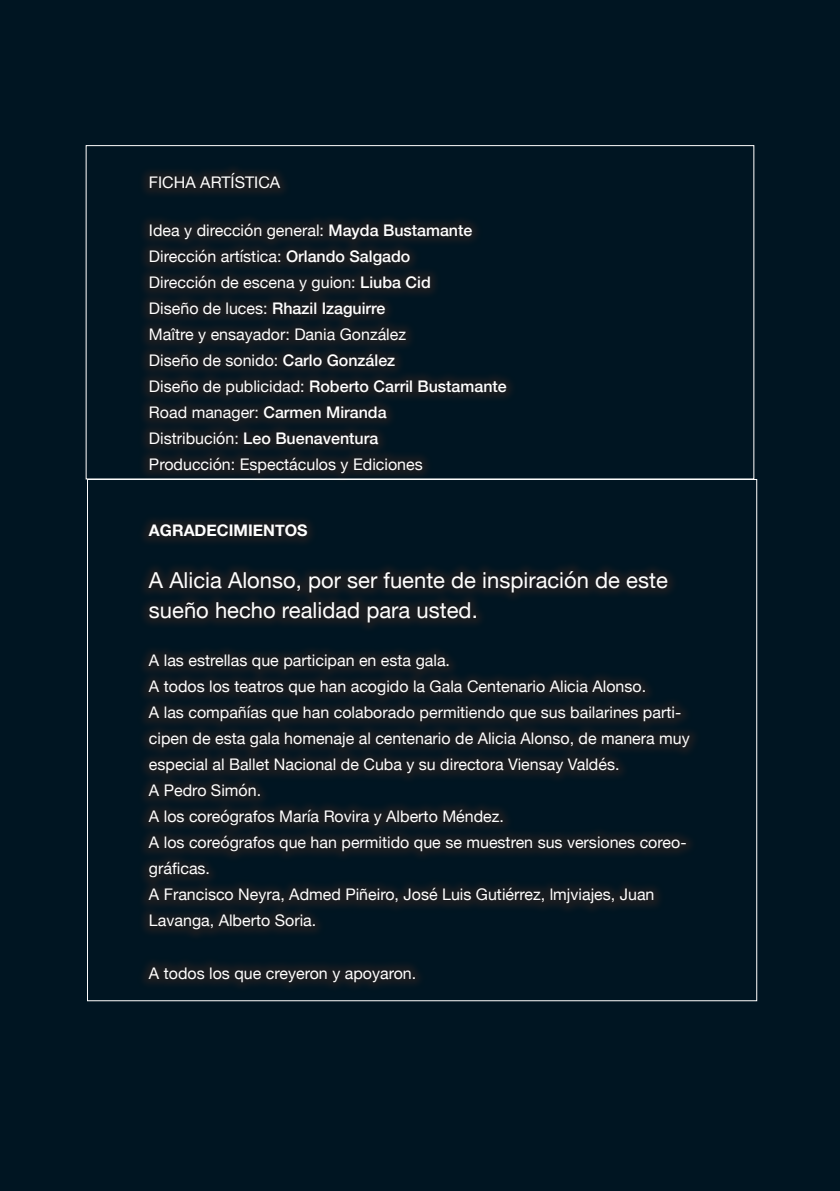
<style>
.page{position:relative;width:840px;height:1191px;background:#fff}
.page>*{position:absolute;margin:0;border:0;box-sizing:border-box;transform-origin:0 0}
.INTER{font:22px/30px "Helvetica Neue";color:#fff}
.INTER-2{font:16px/26px "Helvetica Neue";color:#fff}
.INTER-3{font:500 16px "Helvetica Neue";color:#fff}
.INTER-4{font:700 16px "Helvetica Neue";color:#fff}
.s1{font-weight:500}
.s2{font-weight:400}
</style>
<div class="page">
<div style="left:0;top:0;width:839px;height:1191px;background:#001522"></div>
<div style="left:137px;top:162px;width:563px;height:831px;background:#231f20;opacity:.75"></div>
<p class="INTER-2" style="left:149px;top:170px;width:133px">FICHA ARTÍSTICA</p>
<p class="INTER-2" style="left:149px;top:218px;width:325px">Idea y dirección general: <span class="s1">Mayda Bustamante</span></p>
<p class="INTER-2" style="left:149px;top:244px;width:263px">Dirección artística: <span class="s1">Orlando Salgado</span></p>
<p class="INTER-2" style="left:149px;top:270px;width:283px">Dirección de escena y guion: <span class="s1">Liuba Cid</span></p>
<p class="INTER-3" style="left:149px;top:296px;width:238px"><span class="s2">Diseño de luces:</span> Rhazil Izaguirre</p>
<p class="INTER-2" style="left:149px;top:322px;width:258px">Maître y ensayador: Dania González</p>
<p class="INTER-2" style="left:149px;top:348px;width:247px">Diseño de sonido: <span class="s1">Carlo González</span></p>
<p class="INTER-3" style="left:149px;top:374px;width:359px"><span class="s2">Diseño de publicidad:</span> Roberto Carril Bustamante</p>
<p class="INTER-3" style="left:149px;top:400px;width:239px"><span class="s2">Road manager:</span> Carmen Miranda</p>
<p class="INTER-3" style="left:149px;top:426px;width:231px"><span class="s2">Distribución:</span> Leo Buenaventura</p>
<p class="INTER-2" style="left:149px;top:452px;width:275px">Producción: Espectáculos y Ediciones</p>
<p class="INTER-4" style="left:149px;top:518px;width:160px">AGRADECIMIENTOS</p>
<p class="INTER" style="left:149px;top:567px;width:520px">A Alicia Alonso, por ser fuente de inspiración de este sueño hecho realidad para usted.</p>
<p class="INTER-2" style="left:149px;top:648px;width:302px">A las estrellas que participan en esta gala.</p>
<p class="INTER-2" style="left:149px;top:674px;width:498px">A todos los teatros que han acogido la Gala Centenario Alicia Alonso.</p>
<p class="INTER-2" style="left:149px;top:700px;width:542px">A las compañías que han colaborado permitiendo que sus bailarines parti&shy;cipen de esta gala homenaje al centenario de Alicia Alonso, de manera muy especial al Ballet Nacional de Cuba y su directora Viensay Valdés.</p>
<p class="INTER-2" style="left:149px;top:778px;width:114px">A Pedro Simón.</p>
<p class="INTER-2" style="left:149px;top:804px;width:356px">A los coreógrafos María Rovira y Alberto Méndez.</p>
<p class="INTER-2" style="left:149px;top:830px;width:539px">A los coreógrafos que han permitido que se muestren sus versiones coreo&shy;gráficas.</p>
<p class="INTER-2" style="left:149px;top:882px;width:506px">A Francisco Neyra, Admed Piñeiro, José Luis Gutiérrez, lmjviajes, Juan<br>Lavanga, Alberto Soria.</p>
<p class="INTER-2" style="left:149px;top:960px;width:269px">A todos los que creyeron y apoyaron.</p>
</div>
